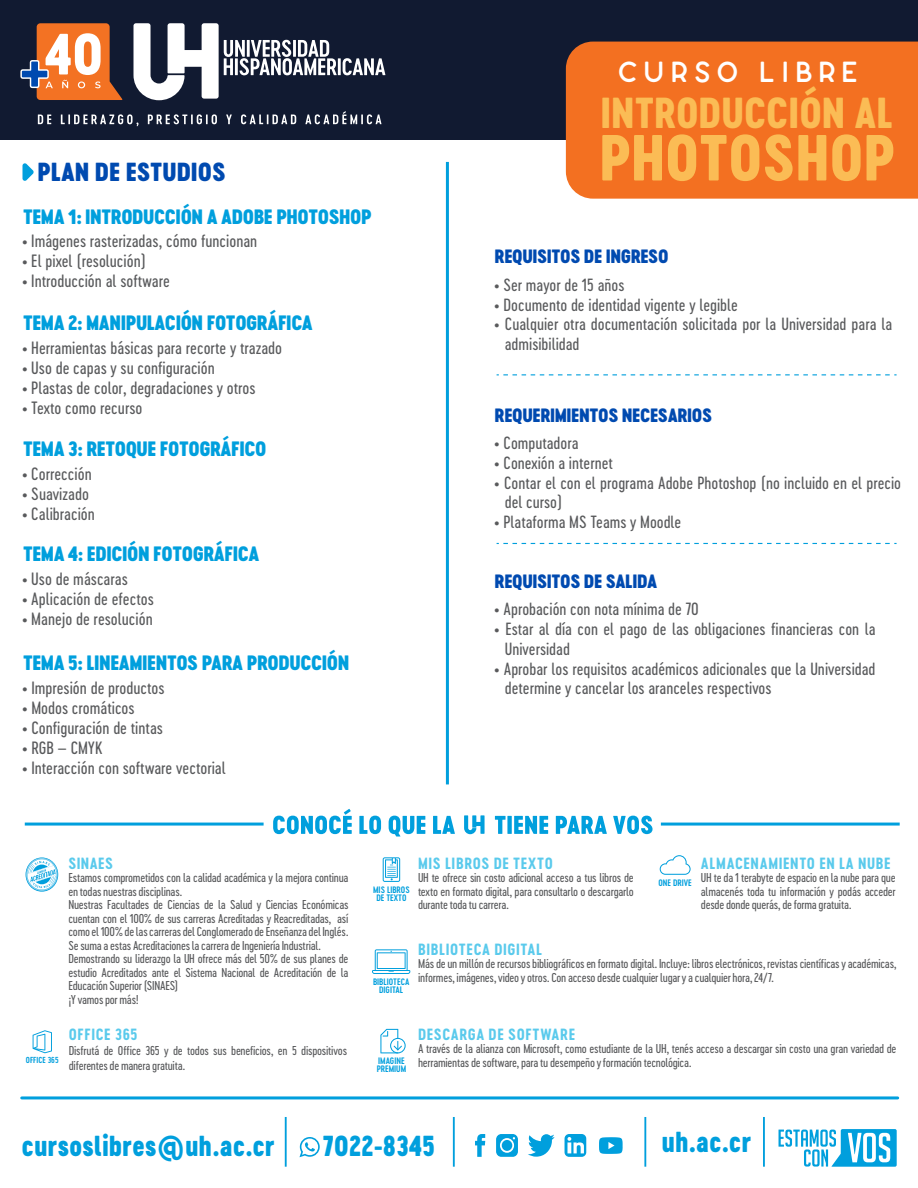
<style>
.page{position:relative;width:918px;height:1188px;background:#fff}
.page>*{position:absolute;margin:0;border:0;box-sizing:border-box;transform-origin:0 0}
.t1{font:60.6px "Cervo Neue Extra Bold Neue";color:#fbbc55}
.t2{font:40.5px "Cervo Neue Extra Bold Neue";color:#fbbc55}
.t3{font:29.1px "ENRIQ Bold";letter-spacing:.2em;color:#fff}
.t4{font:27px "Cervo Neue Black Neue";letter-spacing:.02em;color:#009fdd;scale:.93 1}
.t5{font:24.45px "Cervo Neue Black Neue";color:#004ab0}
.t6{font:19.35px "Cervo Neue Black Neue";letter-spacing:-.02em;color:#009fdd}
.t7{font:18px "Cervo Neue Black Neue";letter-spacing:-.02em;color:#004ab0}
.t8{font:16.65px "Cervo Neue Regular Neue";color:#595a5c}
.t9{font:16.5px/19.8px "Cervo Neue Regular Neue";color:#595a5c}
.t10{font:15.15px "Cervo Neue Bold Neue";letter-spacing:.04em;color:#5acaec}
.t11{font:12px/13.5px "Cervo Neue Regular Neue";letter-spacing:-.02em;color:#58595b}
.t12{font:8.7px/8.1px "Cervo Neue Semi Bold Neue";color:#009fdd;text-align:center}
.t13{font:8.1px "Cervo Neue Semi Bold Neue";color:#009fdd}
</style>
<div class="page">
<svg style="left:23px;top:163px;width:11px;height:18px"></svg>
<div style="left:0;top:0;width:918px;height:140px;background:#111a31"></div>
<hr style="left:446px;top:162px;width:3px;height:622px;background:#009fdd">
<svg style="left:497px;top:374px;width:400px;height:1px"></svg>
<svg style="left:497px;top:543px;width:400px;height:1px"></svg>
<hr style="left:338px;top:58px;width:3px;height:17px;background:#fff">
<svg style="left:343px;top:58px;width:42px;height:17px"></svg>
<svg style="left:134px;top:23px;width:203px;height:77px"></svg>
<svg style="left:38px;top:115px;width:13px;height:9px"></svg>
<svg style="left:61px;top:114px;width:78px;height:12px"></svg>
<svg style="left:148px;top:114px;width:69px;height:10px"></svg>
<svg style="left:226px;top:115px;width:6px;height:9px"></svg>
<svg style="left:241px;top:114px;width:55px;height:10px"></svg>
<svg style="left:305px;top:111px;width:77px;height:13px"></svg>
<svg style="left:20px;top:23px;width:103px;height:77px"></svg>
<div style="left:566px;top:42px;width:352px;height:157px;background:#f37021"></div>
<hr style="left:22px;top:1096px;width:876px;height:3px;background:#009fdd">
<svg style="left:273px;top:809px;width:79px;height:25px"></svg>
<svg style="left:359px;top:816px;width:22px;height:18px"></svg>
<svg style="left:389px;top:816px;width:36px;height:21px"></svg>
<svg style="left:433px;top:816px;width:22px;height:18px"></svg>
<svg style="left:495px;top:816px;width:11px;height:18px"></svg>
<div style="left:507px;top:816px;width:5px;height:18px;background:#009fdd"></div>
<svg style="left:514px;top:816px;width:34px;height:18px"></svg>
<svg style="left:556px;top:816px;width:51px;height:18px"></svg>
<svg style="left:613px;top:816px;width:40px;height:18px"></svg>
<svg style="left:464px;top:815px;width:21px;height:19px"></svg>
<hr style="left:661px;top:823px;width:239px;height:3px;background:#009fdd">
<hr style="left:25px;top:823px;width:239px;height:3px;background:#009fdd">
<svg style="left:372px;top:949px;width:38px;height:25px"></svg>
<svg style="left:383px;top:857px;width:17px;height:25px"></svg>
<svg style="left:380px;top:1029px;width:26px;height:24px"></svg>
<svg style="left:33px;top:1030px;width:19px;height:23px"></svg>
<svg style="left:660px;top:855px;width:31px;height:20px"></svg>
<svg style="left:26px;top:857px;width:32px;height:35px"></svg>
<hr style="left:644px;top:1117px;width:2px;height:50px;background:#009fdd">
<hr style="left:453px;top:1117px;width:2px;height:50px;background:#009fdd">
<hr style="left:285px;top:1117px;width:2px;height:50px;background:#009fdd">
<hr style="left:763px;top:1117px;width:2px;height:50px;background:#009fdd">
<svg style="left:299px;top:1137px;width:21px;height:20px"></svg>
<svg style="left:779px;top:1129px;width:118px;height:38px"></svg>
<div style="left:867px;top:1136px;width:5px;height:23px;background:#009fdd;border-radius:2px"></div>
<svg style="left:599px;top:1137px;width:24px;height:17px"></svg>
<svg style="left:475px;top:1134px;width:10px;height:23px"></svg>
<svg style="left:528px;top:1134px;width:27px;height:23px"></svg>
<svg style="left:496px;top:1134px;width:22px;height:23px"></svg>
<svg style="left:565px;top:1134px;width:21px;height:23px"></svg>
<h3 class="t3" style="left:618px;top:47px;width:241px">CURSO LIBRE</h3>
<h3 class="t5" style="left:38px;top:154px;width:190px">PLAN DE ESTUDIOS</h3>
<h3 class="t6" style="left:23px;top:202px;width:350px">TEMA 1: INTRODUCCIÓN A ADOBE PHOTOSHOP</h3>
<h3 class="t8" style="left:22px;top:230px;width:237px">• Imágenes rasterizadas, cómo funcionan</h3>
<h3 class="t8" style="left:22px;top:250px;width:126px">• El pixel (resolución)</h3>
<h3 class="t8" style="left:22px;top:270px;width:149px">• Introducción al software</h3>
<h3 class="t6" style="left:23px;top:309px;width:291px">TEMA 2: MANIPULACIÓN FOTOGRÁFICA</h3>
<h3 class="t8" style="left:22px;top:337px;width:262px">• Herramientas básicas para recorte y trazado</h3>
<h3 class="t8" style="left:22px;top:357px;width:194px">• Uso de capas y su configuración</h3>
<h3 class="t8" style="left:22px;top:377px;width:235px">• Plastas de color, degradaciones y otros</h3>
<h3 class="t8" style="left:22px;top:397px;width:122px">• Texto como recurso</h3>
<h3 class="t6" style="left:23px;top:435px;width:245px">TEMA 3: RETOQUE FOTOGRÁFICO</h3>
<h3 class="t8" style="left:22px;top:463px;width:71px">• Corrección</h3>
<h3 class="t8" style="left:22px;top:483px;width:68px">• Suavizado</h3>
<h3 class="t8" style="left:22px;top:502px;width:74px">• Calibración</h3>
<h3 class="t6" style="left:23px;top:540px;width:238px">TEMA 4: EDICIÓN FOTOGRÁFICA</h3>
<h3 class="t8" style="left:22px;top:568px;width:107px">• Uso de máscaras</h3>
<h3 class="t8" style="left:22px;top:588px;width:133px">• Aplicación de efectos</h3>
<h3 class="t8" style="left:22px;top:608px;width:132px">• Manejo de resolución</h3>
<h3 class="t6" style="left:23px;top:649px;width:328px">TEMA 5: LINEAMIENTOS PARA PRODUCCIÓN</h3>
<h3 class="t8" style="left:22px;top:677px;width:144px">• Impresión de productos</h3>
<h3 class="t8" style="left:22px;top:697px;width:114px">• Modos cromáticos</h3>
<h3 class="t8" style="left:22px;top:717px;width:143px">• Configuración de tintas</h3>
<h3 class="t8" style="left:22px;top:736px;width:82px">• RGB – CMYK</h3>
<h3 class="t8" style="left:22px;top:756px;width:205px">• Interacción con software vectorial</h3>
<h2 class="t2" style="left:601px;top:84px;width:294px">INTRODUCCIÓN AL</h2>
<h1 class="t1" style="left:599px;top:115px;width:297px">PHOTOSHOP</h1>
<h3 class="t7" style="left:495px;top:244px;width:175px">REQUISITOS DE INGRESO</h3>
<h3 class="t9" style="left:494px;top:275px;width:132px">• Ser mayor de 15 años</h3>
<h3 class="t9" style="left:494px;top:294px;width:245px">• Documento de identidad vigente y legible</h3>
<h3 class="t9" style="left:505px;top:314px;width:389px;text-indent:-10px">• Cualquier otra documentación solicitada por la Universidad para la admisibilidad</h3>
<h3 class="t7" style="left:495px;top:402px;width:219px">REQUERIMIENTOS NECESARIOS</h3>
<h3 class="t9" style="left:494px;top:433px;width:86px">• Computadora</h3>
<h3 class="t9" style="left:494px;top:453px;width:120px">• Conexión a internet</h3>
<h3 class="t9" style="left:505px;top:472px;width:398px;text-indent:-10px">• Contar el con el programa Adobe Photoshop (no incluido en el precio del curso)</h3>
<h3 class="t9" style="left:494px;top:512px;width:189px">• Plataforma MS Teams y Moodle</h3>
<h3 class="t7" style="left:495px;top:568px;width:164px">REQUISITOS DE SALIDA</h3>
<h3 class="t9" style="left:494px;top:599px;width:206px">• Aprobación con nota mínima de 70</h3>
<h3 class="t9" style="left:505px;top:619px;width:372px;text-indent:-10px">• Estar al día con el pago de las obligaciones financieras con la<br>Universidad</h3>
<h3 class="t9" style="left:505px;top:658px;width:372px;text-indent:-10px">• Aprobar los requisitos académicos adicionales que la Universidad determine y cancelar los aranceles respectivos</h3>
<p class="t13" style="left:26px;top:1055px;width:34px">OFFICE 365</p>
<p class="t10" style="left:68px;top:853px;width:46px">SINAES</p>
<p class="t11" style="left:68px;top:871px;width:282px">Estamos comprometidos con la calidad académica y la mejora continua en todas nuestras disciplinas.<br>Nuestras Facultades de Ciencias de la Salud y Ciencias Económicas cuentan con el 100% de sus carreras Acreditadas y Reacreditadas, así como el 100% de las carreras del Conglomerado de Enseñanza del Inglés.<br>Se suma a estas Acreditaciones la carrera de Ingeniería Industrial.<br>Demostrando su liderazgo la UH ofrece más del 50% de sus planes de estudio Acreditados ante el Sistema Nacional de Acreditación de la Educación Superior (SINAES)<br>¡Y vamos por más!</p>
<p class="t10" style="left:69px;top:1024px;width:70px">OFFICE 365</p>
<p class="t11" style="left:69px;top:1043px;width:280px;line-height:15px">Disfrutá de Office 365 y de todos sus beneficios, en 5 dispositivos diferentes de manera gratuita.</p>
<p class="t12" style="left:373px;top:885px;width:38px">MIS LIBROS<br>DE TEXTO</p>
<p class="t10" style="left:418px;top:853px;width:136px">MIS LIBROS DE TEXTO</p>
<p class="t11" style="left:418px;top:871px;width:217px;text-align:justify">UH te ofrece sin costo adicional acceso a tus libros de texto en formato digital, para consultarlo o descargarlo durante toda tu carrera.</p>
<p class="t12" style="left:658px;top:878px;width:35px">ONE DRIVE</p>
<p class="t10" style="left:701px;top:853px;width:191px">ALMACENAMIENTO EN LA NUBE</p>
<p class="t11" style="left:701px;top:871px;width:196px;text-align:justify">UH te da 1 terabyte de espacio en la nube para que almacenés toda tu información y podás acceder desde donde querás, de forma gratuita.</p>
<p class="t12" style="left:373px;top:977px;width:38px">BIBLIOTECA<br>DIGITAL</p>
<p class="t10" style="left:418px;top:939px;width:125px">BIBLIOTECA DIGITAL</p>
<p class="t11" style="left:418px;top:957px;width:480px">Más de un millón de recursos bibliográficos en formato digital. Incluye: libros electrónicos, revistas científicas y académicas, informes, imágenes, video y otros. Con acceso desde cualquier lugar y a cualquier hora, 24/7.</p>
<p class="t12" style="left:377px;top:1057px;width:31px;text-align:left">IMAGINE<br>PREMIUM</p>
<p class="t10" style="left:418px;top:1024px;width:159px">DESCARGA DE SOFTWARE</p>
<p class="t11" style="left:418px;top:1042px;width:480px">A través de la alianza con Microsoft, como estudiante de la UH, tenés acceso a descargar sin costo una gran variedad de herramientas de software, para tu desempeño y formación tecnológica.</p>
<h3 class="t4" style="left:22px;top:1126px;width:273px">cursoslibres@uh.ac.cr</h3>
<h3 class="t4" style="left:323px;top:1126px;width:122px">7022-8345</h3>
<h3 class="t4" style="left:662px;top:1123px;width:97px">uh.ac.cr</h3>
</div>
